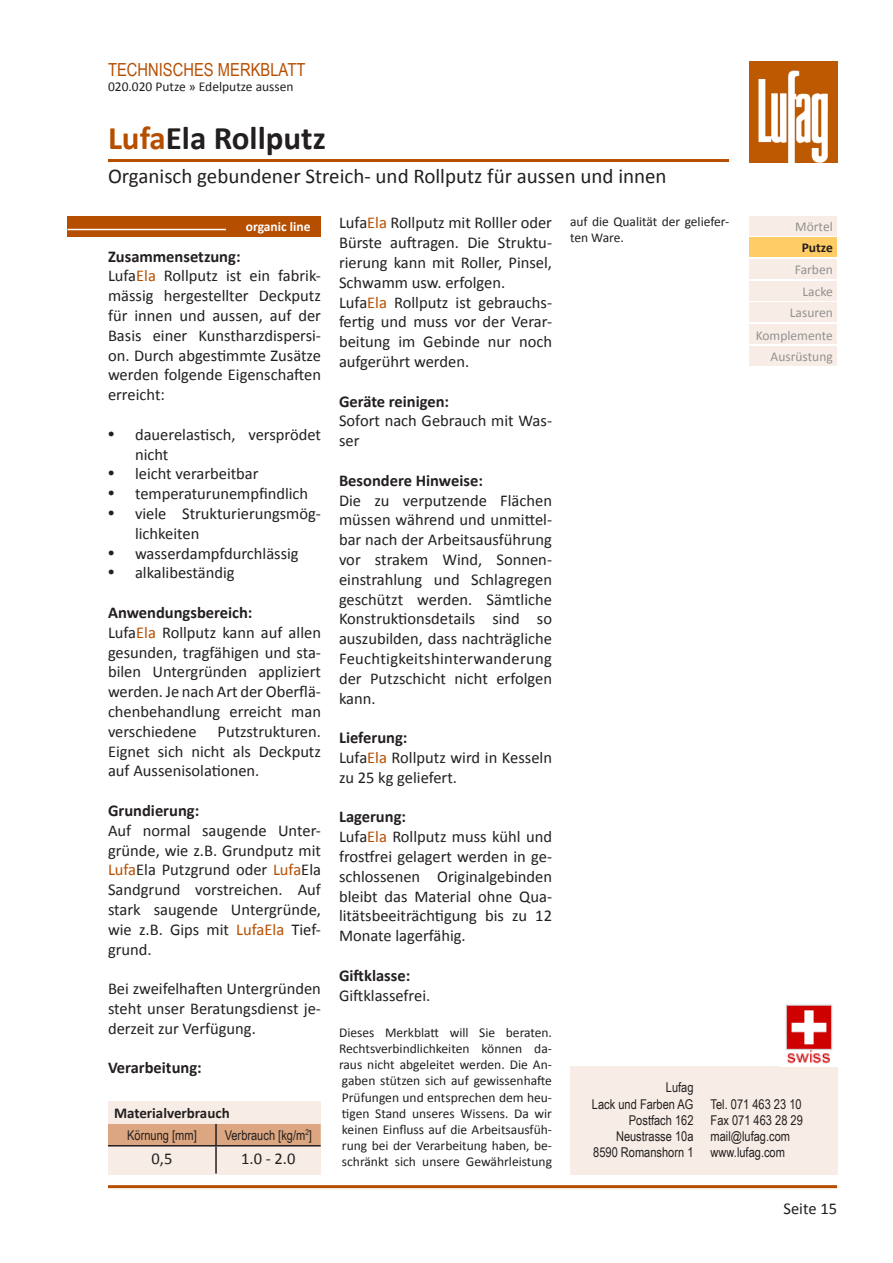
<style>
.page{position:relative;width:893px;height:1263px;background:#fff}
.page>*{position:absolute;margin:0;border:0;box-sizing:border-box;transform-origin:0 0}
.Artikel_Titel{font:700 33px "Calibri";color:#231f20}
.Artikel_Beschreibung{font:21px "Calibri";color:#231f20}
.t1{font:18px "Arial Narrow";color:#b64e00}
.t2{font:16.5px/19.8px "Calibri";color:#231f20;text-align:justify}
.t3{font:700 16.5px "Calibri";color:#231f20}
.t4{font:700 15px "Calibri";color:#231f20}
.Artikel_Nummer{font:13.5px/16.2px "Calibri";color:#231f20;text-align:justify}
.t5{font:13.5px/16.2px "Arial Narrow";color:#231f20;text-align:right}
.Kategorie{font:13.5px "Calibri";color:#929090}
.t6{font:700 13.5px "Calibri";color:#fff}
.Kategorie_fett{font:700 13.5px "Calibri";color:#231f20}
.s1{color:#b64e00}
.s2{font-family:"Times";font-size:18px}
</style>
<div class="page">
<img style="left:749px;top:62px;width:88px;height:100px">
<hr style="left:108px;top:159px;width:621px;height:3px;background:#b64e00">
<div style="left:570px;top:1066px;width:132px;height:109px;background:#f8ede6"></div>
<hr style="left:108px;top:1185px;width:729px;height:3px;background:#b64e00">
<div style="left:702px;top:1066px;width:135px;height:109px;background:#f8ede6"></div>
<img style="left:785px;top:1004px;width:48px;height:60px">
<div style="left:108px;top:1101px;width:213px;height:74px;background:#f8ede6"></div>
<div style="left:108px;top:1124px;width:213px;height:21px;background:#dba680"></div>
<hr style="left:215px;top:1124px;width:2px;height:21px;background:#231f20">
<hr style="left:108px;top:1145px;width:108px;height:1px;background:#231f20">
<hr style="left:216px;top:1145px;width:105px;height:1px;background:#231f20">
<hr style="left:215px;top:1146px;width:2px;height:27px;background:#231f20">
<div style="left:68px;top:216px;width:253px;height:20px;background:#b64e00"></div>
<hr style="left:68px;top:229px;width:158px;height:1px;background:#fff">
<div style="left:749px;top:216px;width:88px;height:20px;background:#f8ede6"></div>
<div style="left:749px;top:238px;width:88px;height:19px;background:#fc6"></div>
<div style="left:749px;top:259px;width:88px;height:20px;background:#f8ede6"></div>
<div style="left:749px;top:281px;width:88px;height:19px;background:#f8ede6"></div>
<div style="left:749px;top:303px;width:88px;height:19px;background:#f8ede6"></div>
<div style="left:749px;top:325px;width:88px;height:19px;background:#f8ede6"></div>
<div style="left:749px;top:347px;width:88px;height:19px;background:#f8ede6"></div>
<p class="t1" style="left:108px;top:56px;width:199px">TECHNISCHES MERKBLATT</p>
<p class="Artikel_Nummer" style="left:108px;top:78px;width:187px">020.020 Putze » Edelputze aussen</p>
<p class="Artikel_Titel" style="left:108px;top:117px;width:219px"><span class="s1">Lufa</span>Ela Rollputz</p>
<p class="Artikel_Beschreibung" style="left:108px;top:163px;width:560px">Organisch gebundener Streich- und Rollputz für aussen und innen</p>
<p class="Artikel_Nummer" style="left:570px;top:213px;width:161px">auf die Qualität der geliefer&shy;ten Ware.</p>
<p class="t2" style="left:339px;top:212px;width:214px">Lufa<span class="s1">Ela</span> Rollputz mit Rolller oder Bürste auftragen. Die Struktu&shy;rierung kann mit Roller, Pinsel, Schwamm usw. erfolgen.</p>
<p class="t2" style="left:339px;top:291px;width:214px">Lufa<span class="s1">Ela</span> Rollputz ist gebrauchs&shy;fertig und muss vor der Verar&shy;beitung im Gebinde nur noch aufgerührt werden.</p>
<p class="t3" style="left:339px;top:391px;width:112px">Geräte reinigen:</p>
<p class="t2" style="left:339px;top:410px;width:214px">Sofort nach Gebrauch mit Was&shy;ser</p>
<p class="t3" style="left:339px;top:470px;width:145px">Besondere Hinweise:</p>
<p class="t2" style="left:339px;top:489px;width:214px">Die zu verputzende Flächen müssen während und unmittel&shy;bar nach der Arbeitsausführung vor strakem Wind, Sonnen&shy;einstrahlung und Schlagregen geschützt werden. Sämtliche Konstruktionsdetails sind so auszubilden, dass nachträgliche Feuchtigkeitshinterwanderung der Putzschicht nicht erfolgen kann.</p>
<p class="t3" style="left:339px;top:727px;width:70px">Lieferung:</p>
<p class="t2" style="left:339px;top:747px;width:214px">Lufa<span class="s1">Ela</span> Rollputz wird in Kesseln zu 25 kg geliefert.</p>
<p class="t3" style="left:339px;top:807px;width:69px">Lagerung:</p>
<p class="t2" style="left:339px;top:826px;width:214px">Lufa<span class="s1">Ela</span> Rollputz muss kühl und frostfrei gelagert werden in ge&shy;schlossenen Originalgebinden bleibt das Material ohne Qua&shy;litätsbeeiträchtigung bis zu 12<br>Monate lagerfähig.</p>
<p class="t3" style="left:339px;top:965px;width:73px">Giftklasse:</p>
<p class="t2" style="left:339px;top:984px;width:93px">Giftklassefrei.</p>
<p class="Artikel_Nummer" style="left:339px;top:1023px;width:215px">Dieses Merkblatt will Sie beraten.<br>Rechtsverbindlichkeiten können da&shy;raus nicht abgeleitet werden. Die An&shy;gaben stützen sich auf gewissenhafte Prüfungen und entsprechen dem heu&shy;tigen Stand unseres Wissens. Da wir keinen Einfluss auf die Arbeitsausfüh&shy;rung bei der Verarbeitung haben, be&shy;schränkt sich unsere Gewährleistung</p>
<p class="t6" style="left:246px;top:218px;width:66px">organic line</p>
<p class="Kategorie" style="left:795px;top:218px;width:39px">Mörtel</p>
<p class="Kategorie_fett" style="left:802px;top:240px;width:33px">Putze</p>
<p class="Kategorie" style="left:795px;top:261px;width:39px">Farben</p>
<p class="Kategorie" style="left:802px;top:283px;width:32px">Lacke</p>
<p class="Kategorie" style="left:790px;top:304px;width:44px">Lasuren</p>
<p class="Kategorie" style="left:756px;top:327px;width:79px">Komplemente</p>
<p class="Kategorie" style="left:771px;top:349px;width:64px">Ausrüstung</p>
<p class="t3" style="left:108px;top:246px;width:134px">Zusammensetzung:</p>
<p class="t2" style="left:108px;top:265px;width:214px">Lufa<span class="s1">Ela</span> Rollputz ist ein fabrik&shy;mässig hergestellter Deckputz für innen und aussen, auf der Basis einer Kunstharzdispersi&shy;on. Durch abgestimmte Zusätze werden folgende Eigenschaften erreicht:</p>
<p class="t2" style="left:135px;top:424px;width:188px;text-indent:-27px"><span class="s2">•</span> dauerelastisch, versprödet nicht</p>
<p class="t2" style="left:108px;top:463px;width:152px"><span class="s2">•</span> leicht verarbeitbar</p>
<p class="t2" style="left:108px;top:483px;width:202px"><span class="s2">•</span> temperaturunempfindlich</p>
<p class="t2" style="left:135px;top:503px;width:187px;text-indent:-27px"><span class="s2">•</span> viele Strukturierungsmög&shy;lichkeiten</p>
<p class="t2" style="left:108px;top:542px;width:192px"><span class="s2">•</span> wasserdampfdurchlässig</p>
<p class="t2" style="left:108px;top:562px;width:128px"><span class="s2">•</span> alkalibeständig</p>
<p class="t3" style="left:108px;top:602px;width:146px">Anwendungsbereich:</p>
<p class="t2" style="left:108px;top:622px;width:214px">Lufa<span class="s1">Ela</span> Rollputz kann auf allen gesunden, tragfähigen und sta&shy;bilen Untergründen appliziert werden. Je nach Art der Oberflä&shy;chenbehandlung erreicht man verschiedene</p>
<p class="t2" style="left:108px;top:721px;width:215px;text-indent:110px">Putzstrukturen.<br>Eignet sich nicht als Deckputz auf Aussenisolationen.</p>
<p class="t3" style="left:108px;top:800px;width:93px">Grundierung:</p>
<p class="t2" style="left:108px;top:820px;width:215px">Auf normal saugende Unter&shy;gründe, wie z.B. Grundputz mit <span class="s1">Lufa</span>Ela Putzgrund oder <span class="s1">Lufa</span>Ela Sandgrund vorstreichen. Auf stark saugende Untergründe, wie z.B. Gips mit <span class="s1">LufaEla</span> Tief&shy;grund.</p>
<p class="t2" style="left:108px;top:978px;width:214px">Bei zweifelhaften Untergründen steht unser Beratungsdienst je&shy;derzeit zur Verfügung.</p>
<p class="t3" style="left:108px;top:1058px;width:95px">Verarbeitung:</p>
<p class="t5" style="left:592px;top:1079px;width:103px">Lufag<br>Lack und Farben AG<br>Postfach 162<br>Neustrasse 10a<br>8590 Romanshorn 1</p>
<p class="t5" style="left:711px;top:1095px;width:94px;text-align:left">Tel. 071 463 23 10<br>Fax 071 463 28 29 mail@lufag.com www.lufag.com</p>
<p class="t4" style="left:114px;top:1104px;width:117px">Materialverbrauch</p>
<p class="t5" style="left:127px;top:1126px;width:71px">Körnung [mm]</p>
<p class="t5" style="left:225px;top:1126px;width:89px">Verbrauch [kg/m<sup>2</sup>]</p>
<p class="t2" style="left:152px;top:1148px;width:22px">0,5</p>
<p class="t2" style="left:241px;top:1148px;width:56px">1.0 - 2.0</p>
<p class="t2" style="left:783px;top:1198px;width:55px">Seite 15</p>
</div>
